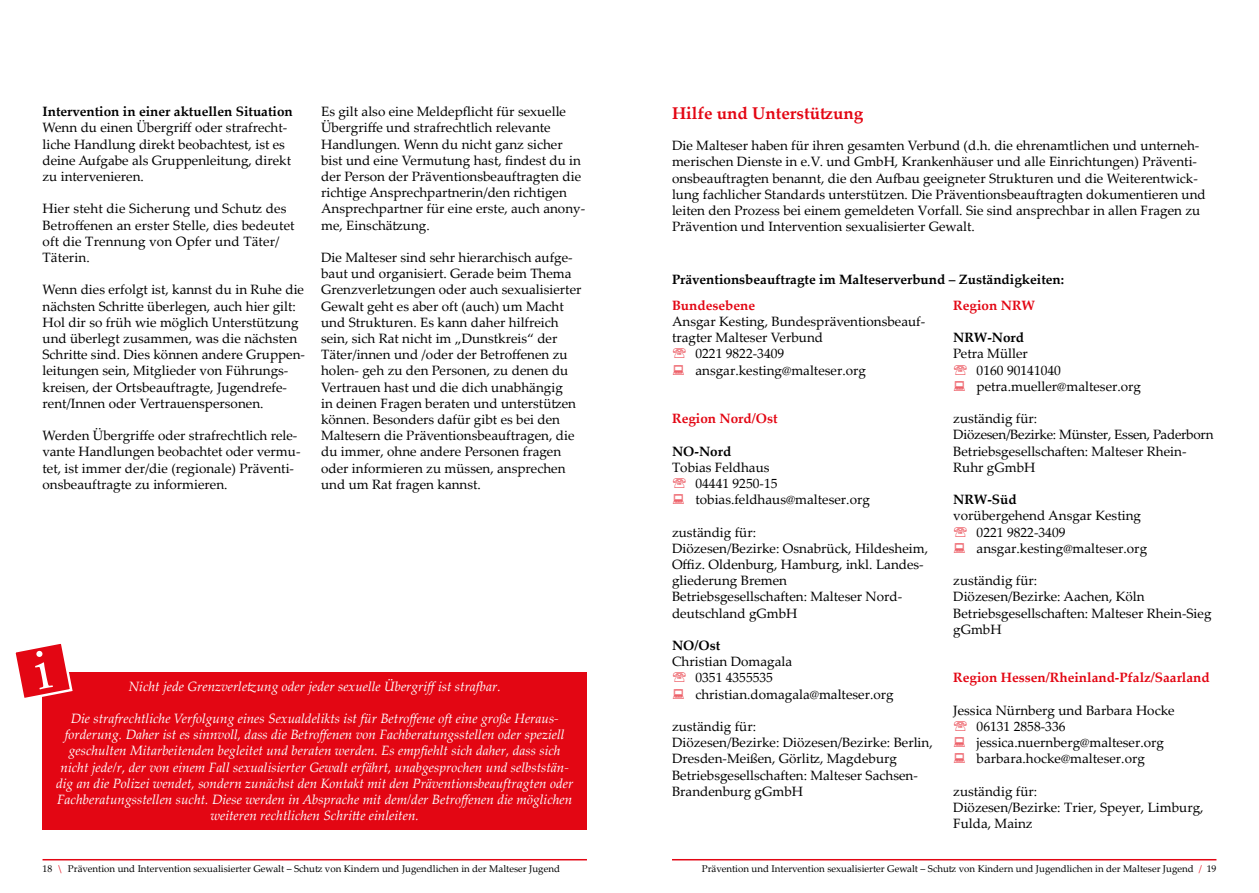
<style>
.page{position:relative;width:1259px;height:893px;background:#fff}
.page>*{position:absolute;margin:0;border:0;box-sizing:border-box;transform-origin:0 0}
.t1{font:700 16.95px "Palatino Linotype";color:#e30613}
.t2{font:13.5px/16.2px "Palatino Linotype";color:#000}
.t3{font:italic 13.5px/16.2px "Palatino Linotype";color:#fff;text-align:center}
.t4{font:700 13.5px "Palatino Linotype";color:#000}
.t5{font:700 13.5px "Palatino Linotype";color:#e30613}
.t6{font:9.75px "Palatino Linotype";color:#000}
.s1{color:#e30613}
</style>
<div class="page">
<hr style="left:672px;top:859px;width:544px;height:1px;background:#e30613">
<hr style="left:43px;top:859px;width:544px;height:1px;background:#e30613">
<div style="left:43px;top:672px;width:544px;height:157px;background:#e30613"></div>
<svg style="left:15px;top:644px;width:58px;height:58px"></svg>
<p class="t4" style="left:43px;top:102px;width:252px">Intervention in einer aktuellen Situation</p>
<p class="t2" style="left:43px;top:119px;width:250px">Wenn du einen Übergriff oder strafrecht&shy;liche Handlung direkt beobachtest, ist es deine Aufgabe als Gruppenleitung, direkt zu intervenieren.</p>
<p class="t2" style="left:43px;top:200px;width:254px">Hier steht die Sicherung und Schutz des<br>Betroffenen an erster Stelle, dies bedeutet oft die Trennung von Opfer und Täter/<br>Täterin.</p>
<p class="t2" style="left:43px;top:281px;width:264px">Wenn dies erfolgt ist, kannst du in Ruhe die nächsten Schritte überlegen, auch hier gilt:<br>Hol dir so früh wie möglich Unterstützung und überlegt zusammen, was die nächsten Schritte sind. Dies können andere Gruppen&shy;leitungen sein, Mitglieder von Führungs&shy;kreisen, der Ortsbeauftragte, Jugendrefe&shy;rent/Innen oder Vertrauenspersonen.</p>
<p class="t2" style="left:43px;top:427px;width:259px">Werden Übergriffe oder strafrechtlich rele&shy;vante Handlungen beobachtet oder vermu&shy;tet, ist immer der/die (regionale) Präventi&shy;onsbeauftragte zu informieren.</p>
<p class="t2" style="left:321px;top:103px;width:266px">Es gilt also eine Meldepflicht für sexuelle Übergriffe und strafrechtlich relevante Handlungen. Wenn du nicht ganz sicher bist und eine Vermutung hast, findest du in der Person der Präventionsbeauftragten die richtige Ansprechpartnerin/den richtigen Ansprechpartner für eine erste, auch anony&shy;me, Einschätzung.</p>
<p class="t2" style="left:321px;top:249px;width:262px">Die Malteser sind sehr hierarchisch aufge&shy;baut und organisiert. Gerade beim Thema Grenzverletzungen oder auch sexualisierter Gewalt geht es aber oft (auch) um Macht und Strukturen. Es kann daher hilfreich sein, sich Rat nicht im „Dunstkreis“ der Täter/innen und /oder der Betroffenen zu holen- geh zu den Personen, zu denen du Vertrauen hast und die dich unabhängig<br>in deinen Fragen beraten und unterstützen können. Besonders dafür gibt es bei den Maltesern die Präventionsbeauftragen, die du immer, ohne andere Personen fragen oder informieren zu müssen, ansprechen und um Rat fragen kannst.</p>
<p class="t3" style="left:129px;top:677px;width:373px">Nicht jede Grenzverletzung oder jeder sexuelle Übergriff ist strafbar.</p>
<p class="t3" style="left:56px;top:710px;width:519px">Die strafrechtliche Verfolgung eines Sexualdelikts ist für Betroffene oft eine große Heraus&shy;forderung. Daher ist es sinnvoll, dass die Betroffenen von Fachberatungsstellen oder speziell geschulten Mitarbeitenden begleitet und beraten werden. Es empfiehlt sich daher, dass sich nicht jede/r, der von einem Fall sexualisierter Gewalt erfährt, unabgesprochen und selbststän&shy;dig an die Polizei wendet, sondern zunächst den Kontakt mit den Präventionsbeauftragten oder Fachberatungsstellen sucht. Diese werden in Absprache mit dem/der Betroffenen die möglichen weiteren rechtlichen Schritte einleiten.</p>
<p class="t1" style="left:672px;top:101px;width:193px">Hilfe und Unterstützung</p>
<p class="t2" style="left:672px;top:137px;width:535px">Die Malteser haben für ihren gesamten Verbund (d.h. die ehrenamtlichen und unterneh&shy;merischen Dienste in e.V. und GmbH, Krankenhäuser und alle Einrichtungen) Präventi&shy;onsbeauftragten benannt, die den Aufbau geeigneter Strukturen und die Weiterentwick&shy;lung fachlicher Standards unterstützen. Die Präventionsbeauftragten dokumentieren und leiten den Prozess bei einem gemeldeten Vorfall. Sie sind ansprechbar in allen Fragen zu Prävention und Intervention sexualisierter Gewalt.</p>
<p class="t4" style="left:672px;top:270px;width:394px">Präventionsbeauftragte im Malteserverbund – Zuständigkeiten:</p>
<p class="t5" style="left:672px;top:295px;width:85px">Bundesebene</p>
<p class="t2" style="left:672px;top:313px;width:255px">Ansgar Kesting, Bundespräventionsbeauf-</p>
<p class="t2" style="left:672px;top:329px;width:153px">tragter Malteser Verbund</p>
<p class="t2" style="left:695px;top:345px;width:90px">0221 9822-3409</p>
<p class="t2" style="left:695px;top:361px;width:172px">ansgar.kesting@malteser.org</p>
<p class="t5" style="left:672px;top:409px;width:107px">Region Nord/Ost</p>
<p class="t4" style="left:672px;top:441px;width:61px">NO-Nord</p>
<p class="t2" style="left:695px;top:458px;width:176px;text-indent:-23px">Tobias Feldhaus<br>04441 9250-15 tobias.feldhaus@malteser.org</p>
<p class="t2" style="left:672px;top:523px;width:257px">zuständig für:<br>Diözesen/Bezirke: Osnabrück, Hildesheim,<br>Offiz. Oldenburg, Hamburg, inkl. Landes&shy;gliederung Bremen<br>Betriebsgesellschaften: Malteser Nord&shy;deutschland gGmbH</p>
<p class="t4" style="left:672px;top:636px;width:50px">NO/Ost</p>
<p class="t2" style="left:695px;top:653px;width:200px;text-indent:-23px">Christian Domagala<br>0351 4355535 christian.domagala@malteser.org</p>
<p class="t2" style="left:672px;top:718px;width:262px">zuständig für:<br>Diözesen/Bezirke: Diözesen/Bezirke: Berlin, Dresden-Meißen, Görlitz, Magdeburg Betriebsgesellschaften: Malteser Sachsen-Brandenburg gGmbH</p>
<p class="t5" style="left:953px;top:295px;width:83px">Region NRW</p>
<p class="t4" style="left:953px;top:328px;width:72px">NRW-Nord</p>
<p class="t2" style="left:976px;top:345px;width:166px;text-indent:-23px">Petra Müller<br>0160 90141040 petra.mueller@malteser.org</p>
<p class="t2" style="left:953px;top:410px;width:262px">zuständig für:<br>Diözesen/Bezirke: Münster, Essen, Paderborn<br>Betriebsgesellschaften: Malteser Rhein-<br>Ruhr gGmbH</p>
<p class="t4" style="left:953px;top:490px;width:65px">NRW-Süd</p>
<p class="t2" style="left:976px;top:507px;width:172px;text-indent:-23px">vorübergehend Ansgar Kesting<br>0221 9822-3409 ansgar.kesting@malteser.org</p>
<p class="t2" style="left:953px;top:572px;width:260px">zuständig für:<br>Diözesen/Bezirke: Aachen, Köln<br>Betriebsgesellschaften: Malteser Rhein-Sieg gGmbH</p>
<p class="t5" style="left:953px;top:668px;width:258px">Region Hessen/Rheinland-Pfalz/Saarland</p>
<p class="t2" style="left:976px;top:701px;width:199px;text-indent:-23px">Jessica Nürnberg und Barbara Hocke<br>06131 2858-336 jessica.nuernberg@malteser.org barbara.hocke@malteser.org</p>
<p class="t2" style="left:953px;top:782px;width:252px">zuständig für:<br>Diözesen/Bezirke: Trier, Speyer, Limburg,<br>Fulda, Mainz</p>
<p class="t6" style="left:43px;top:861px;width:519px">18 <span class="s1">\</span> Prävention und Intervention sexualisierter Gewalt – Schutz von Kindern und Jugendlichen in der Malteser Jugend</p>
<p class="t6" style="left:702px;top:861px;width:516px">Prävention und Intervention sexualisierter Gewalt – Schutz von Kindern und Jugendlichen in der Malteser Jugend <span class="s1">/</span> 19</p>
</div>
